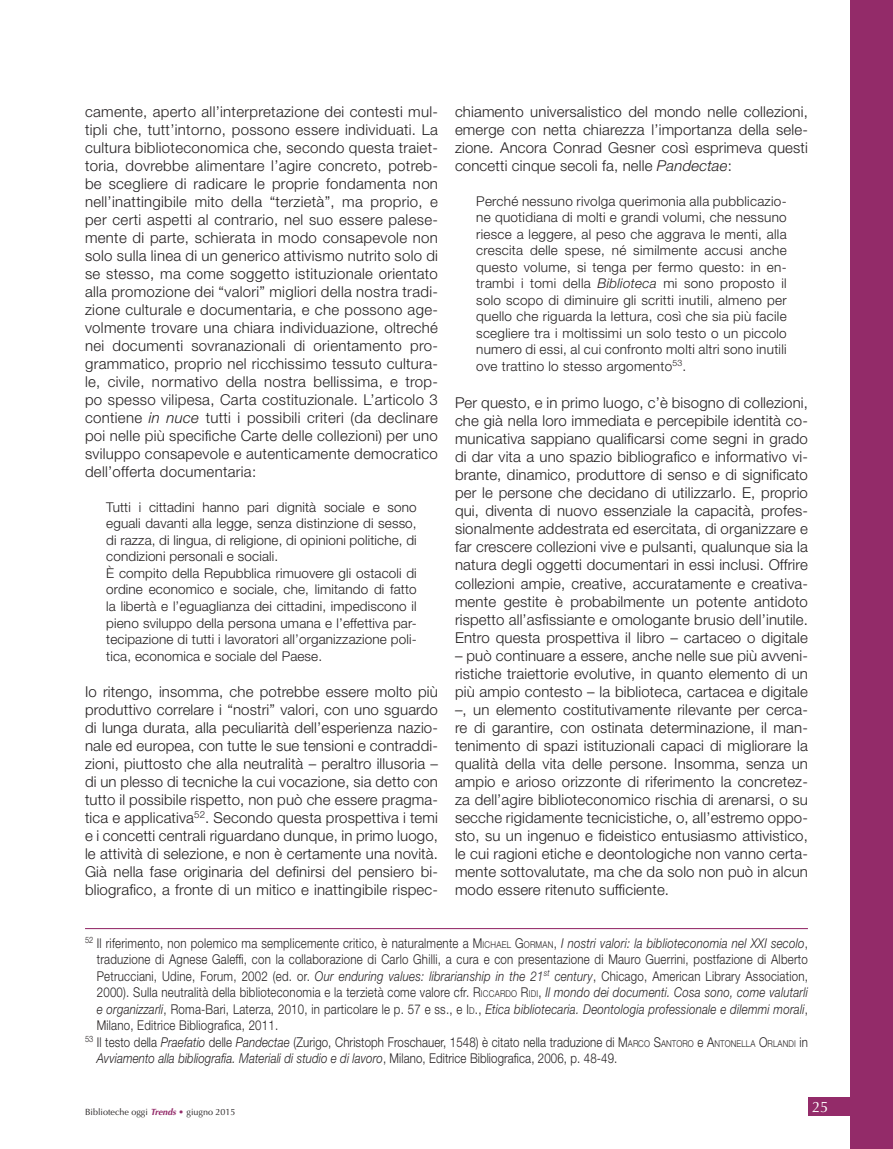
<style>
.page{position:relative;width:893px;height:1149px;background:#fff}
.page>*{position:absolute;margin:0;border:0;box-sizing:border-box;transform-origin:0 0}
.t1{font:300 15px/18px "Helvetica Neue LT Std";letter-spacing:.01em;color:#231f20;text-align:justify}
.t2{font:15px "Optima";color:#fff}
.t3{font:300 13.5px/16.5px "Helvetica Neue LT Std";letter-spacing:.01em;color:#231f20}
.t4{font:300 13.5px "Helvetica Neue LT Std";letter-spacing:.01em;color:#231f20;scale:.85 1}
.t5{font:italic 300 13.5px "Helvetica Neue LT Std";letter-spacing:.02em;color:#231f20;scale:.85 1}
.t6{font:9px "Optima";color:#231f20}
.s1{font-style:italic}
.s2{font-style:inherit}
.s3{font-size:9.45px}
.s4{font-style:normal}
.s5{font-style:normal;font-size:9.45px}
.s6{font-weight:700;font-style:italic;color:#932b69}
.s7{font-weight:700;color:#932b69}
</style>
<div class="page">
<div style="left:808px;top:1096px;width:85px;height:18px;background:#932b69"></div>
<div style="left:850px;top:0;width:43px;height:1148px;background:#932b69"></div>
<hr style="left:85px;top:927px;width:723px;height:1px;background:#932b69">
<p class="t1" style="left:85px;top:102px;width:354px">camente, aperto all’interpretazione dei contesti mul&shy;tipli che, tutt’intorno, possono essere individuati. La cultura biblioteconomica che, secondo questa traiet&shy;toria, dovrebbe alimentare l’agire concreto, potreb&shy;be scegliere di radicare le proprie fondamenta non nell’inattingibile mito della “terzietà”, ma proprio, e per certi aspetti al contrario, nel suo essere palese&shy;mente di parte, schierata in modo consapevole non solo sulla linea di un generico attivismo nutrito solo di se stesso, ma come soggetto istituzionale orientato alla promozione dei “valori” migliori della nostra tradi&shy;zione culturale e documentaria, e che possono age&shy;volmente trovare una chiara individuazione, oltreché nei documenti sovranazionali di orientamento pro&shy;grammatico, proprio nel ricchissimo tessuto cultura&shy;le, civile, normativo della nostra bellissima, e trop&shy;po spesso vilipesa, Carta costituzionale. L’articolo 3 contiene <span class="s1">in nuce</span> tutti i possibili criteri (da declinare poi nelle più specifiche Carte delle collezioni) per uno sviluppo consapevole e autenticamente democratico dell’offerta documentaria:</p>
<p class="t3" style="left:106px;top:498px;width:312px">Tutti i cittadini hanno pari dignità sociale e sono eguali davanti alla legge, senza distinzione di sesso, di razza, di lingua, di religione, di opinioni politiche, di condizioni personali e sociali.<br>È compito della Repubblica rimuovere gli ostacoli di ordine economico e sociale, che, limitando di fatto la libertà e l’eguaglianza dei cittadini, impediscono il pieno sviluppo della persona umana e l’effettiva par&shy;tecipazione di tutti i lavoratori all’organizzazione poli&shy;tica, economica e sociale del Paese.</p>
<p class="t1" style="left:85px;top:681px;width:354px">Io ritengo, insomma, che potrebbe essere molto più produttivo correlare i “nostri” valori, con uno sguardo di lunga durata, alla peculiarità dell’esperienza nazio&shy;nale ed europea, con tutte le sue tensioni e contraddi&shy;zioni, piuttosto che alla neutralità – peraltro illusoria – di un plesso di tecniche la cui vocazione, sia detto con tutto il possibile rispetto, non può che essere pragma&shy;tica e applicativa<sup>52</sup>. Secondo questa prospettiva i temi e i concetti centrali riguardano dunque, in primo luogo, le attività di selezione, e non è certamente una novità.<br>Già nella fase originaria del definirsi del pensiero bi&shy;bliografico, a fronte di un mitico e inattingibile rispec-</p>
<p class="t1" style="left:455px;top:102px;width:354px">chiamento universalistico del mondo nelle collezioni, emerge con netta chiarezza l’importanza della sele&shy;zione. Ancora Conrad Gesner così esprimeva questi concetti cinque secoli fa, nelle <span class="s1">Pandectae</span>:</p>
<p class="t3" style="left:476px;top:192px;width:312px;text-align:justify">Perché nessuno rivolga querimonia alla pubblicazio&shy;ne quotidiana di molti e grandi volumi, che nessuno riesce a leggere, al peso che aggrava le menti, alla crescita delle spese, né similmente accusi anche questo volume, si tenga per fermo questo: in en&shy;trambi i tomi della <span class="s1">Biblioteca</span> mi sono proposto il solo scopo di diminuire gli scritti inutili, almeno per quello che riguarda la lettura, così che sia più facile scegliere tra i moltissimi un solo testo o un piccolo numero di essi, al cui confronto molti altri sono inutili ove trattino lo stesso argomento<sup>53</sup>.</p>
<p class="t1" style="left:455px;top:393px;width:354px">Per questo, e in primo luogo, c’è bisogno di collezioni, che già nella loro immediata e percepibile identità co&shy;municativa sappiano qualificarsi come segni in grado di dar vita a uno spazio bibliografico e informativo vi&shy;brante, dinamico, produttore di senso e di significato per le persone che decidano di utilizzarlo. E, proprio qui, diventa di nuovo essenziale la capacità, profes&shy;sionalmente addestrata ed esercitata, di organizzare e far crescere collezioni vive e pulsanti, qualunque sia la natura degli oggetti documentari in essi inclusi. Offrire collezioni ampie, creative, accuratamente e creativa&shy;mente gestite è probabilmente un potente antidoto rispetto all’asfissiante e omologante brusio dell’inutile.<br>Entro questa prospettiva il libro – cartaceo o digitale</p>
<p class="t1" style="left:455px;top:645px;width:354px">– può continuare a essere, anche nelle sue più avveni&shy;ristiche traiettorie evolutive, in quanto elemento di un più ampio contesto – la biblioteca, cartacea e digitale –, un elemento costitutivamente rilevante per cerca&shy;re di garantire, con ostinata determinazione, il man&shy;tenimento di spazi istituzionali capaci di migliorare la qualità della vita delle persone. Insomma, senza un ampio e arioso orizzonte di riferimento la concretez&shy;za dell’agire biblioteconomico rischia di arenarsi, o su secche rigidamente tecnicistiche, o, all’estremo oppo&shy;sto, su un ingenuo e fideistico entusiasmo attivistico, le cui ragioni etiche e deontologiche non vanno certa&shy;mente sottovalutate, ma che da solo non può in alcun modo essere ritenuto sufficiente.</p>
<p class="t4" style="left:85px;top:934px;width:852px"><sup>52</sup> Il riferimento, non polemico ma semplicemente critico, è naturalmente a <span class="s2">M</span> <span class="s3">ICHAEL</span> <span class="s2">G</span><span class="s3">ORMAN</span>, <span class="s1">I nostri valori: la biblioteconomia nel XXI secolo</span>,</p>
<p class="t4" style="left:97px;top:950px;width:838px">traduzione di Agnese Galeffi, con la collaborazione di Carlo Ghilli, a cura e con presentazione di Mauro Guerrini, postfazione di Alberto</p>
<p class="t4" style="left:97px;top:967px;width:838px">Petrucciani, Udine, Forum, 2002 (ed. or. <span class="s1">Our enduring values: librarianship in the 21</span><sup>st</sup> <span class="s1">century</span>, Chicago, American Library Association,</p>
<p class="t4" style="left:97px;top:983px;width:838px">2000). Sulla neutralità della biblioteconomia e la terzietà come valore cfr. <span class="s2">R</span> <span class="s3">ICCARDO</span> <span class="s2">R</span> <span class="s3">IDI</span>, <span class="s1">Il mondo dei documenti. Cosa sono, come valutarli</span></p>
<p class="t5" style="left:97px;top:1000px;width:838px">e organizzarli<span class="s4">, Roma-Bari, Laterza, 2010, in particolare le p. 57 e ss., e</span> <span class="s4">I</span> <span class="s5">D</span><span class="s4">.</span><span class="s4">,</span> Etica bibliotecaria. Deontologia professionale e dilemmi morali<span class="s4">,</span></p>
<p class="t4" style="left:97px;top:1016px;width:215px">Milano, Editrice Bibliografica, 2011.</p>
<p class="t4" style="left:85px;top:1033px;width:852px"><sup>53</sup> Il testo della <span class="s1">Praefatio</span> delle <span class="s1">Pandectae</span> (Zurigo, Christoph Froschauer, 1548) è citato nella traduzione di <span class="s2">M</span><span class="s3">ARCO</span> <span class="s2">S</span><span class="s3">ANTORO</span> e <span class="s2">A</span><span class="s3">NTONELLA</span> <span class="s2">O</span><span class="s3">RLANDI</span> in</p>
<p class="t5" style="left:97px;top:1050px;width:614px">Avviamento alla bibliografia. Materiali di studio e di lavoro<span class="s4">, Milano, Editrice Bibliografica, 2006, p. 48-49.</span></p>
<p class="t6" style="left:85px;top:1106px;width:152px">Biblioteche oggi <span class="s6">Trends</span> <span class="s7">•</span> giugno 2015</p>
<p class="t2" style="left:812px;top:1097px;width:18px">25</p>
</div>
